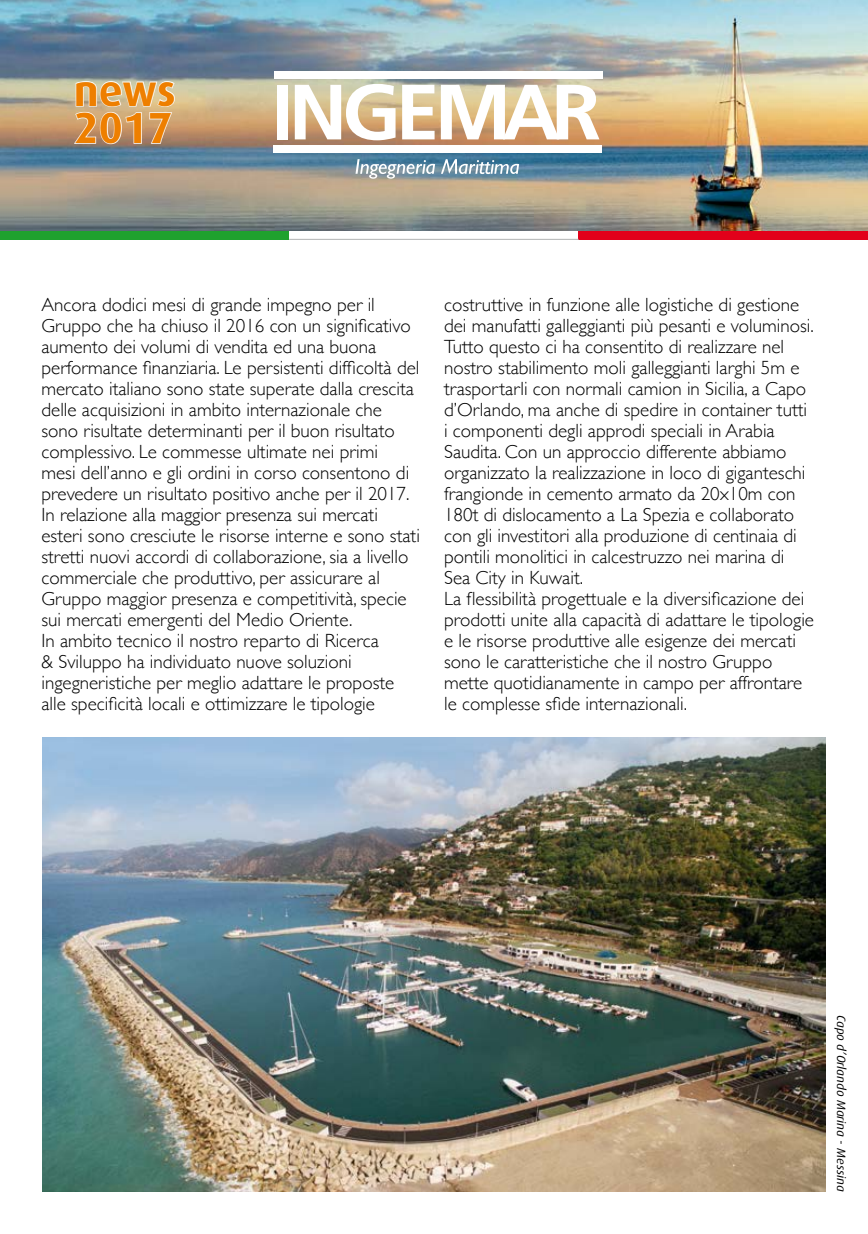
<style>
.page{position:relative;width:868px;height:1234px;background:#fff}
.page>*{position:absolute;margin:0;border:0;box-sizing:border-box;transform-origin:0 0}
.t1{font:700 43.5px/37.2px "Dax";color:#ee7f00}
.t2{font:300 19.05px/21px "Gill Sans";color:#000}
.t3{font:italic 12px "Dax";color:#000;scale:1.05 1}
</style>
<div class="page">
<img style="left:0;top:0;width:867px;height:231px">
<img style="left:42px;top:737px;width:783px;height:454px">
<div style="left:276px;top:85px;width:11px;height:54px;background:#fff"></div>
<svg style="left:295px;top:84px;width:100px;height:56px"></svg>
<svg style="left:402px;top:85px;width:32px;height:54px"></svg>
<svg style="left:441px;top:84px;width:158px;height:55px"></svg>
<div style="left:274px;top:72px;width:328px;height:7px;background:#fff"></div>
<div style="left:273px;top:145px;width:329px;height:7px;background:#fff"></div>
<svg style="left:355px;top:159px;width:80px;height:20px;background:#8ea7b4"></svg>
<svg style="left:441px;top:159px;width:78px;height:15px"></svg>
<svg style="left:72px;top:80px;width:104px;height:65px;background:#d1bb9c"></svg>
<div style="left:0;top:231px;width:289px;height:8px;background:#1fa12e"></div>
<div style="left:578px;top:231px;width:289px;height:8px;background:#e2001a"></div>
<hr style="left:289px;top:239px;width:289px;height:1px;background:#b1b3b4">
<h1 class="t1" style="left:74px;top:72px;width:103px">news<br>2017</h1>
<p class="t2" style="left:41px;top:293px;width:380px">Ancora dodici mesi di grande impegno per il Gruppo che ha chiuso il 2016 con un significativo aumento dei volumi di vendita ed una buona performance finanziaria. Le persistenti difficoltà del mercato italiano sono state superate dalla crescita delle acquisizioni in ambito internazionale che sono risultate determinanti per il buon risultato complessivo. Le commesse ultimate nei primi<br>mesi dell’anno e gli ordini in corso consentono di prevedere un risultato positivo anche per il 2017.<br>In relazione alla maggior presenza sui mercati esteri sono cresciute le risorse interne e sono stati stretti nuovi accordi di collaborazione, sia a livello commerciale che produttivo, per assicurare al Gruppo maggior presenza e competitività, specie sui mercati emergenti del Medio Oriente.<br>In ambito tecnico il nostro reparto di Ricerca<br>&amp; Sviluppo ha individuato nuove soluzioni ingegneristiche per meglio adattare le proposte alle specificità locali e ottimizzare le tipologie</p>
<p class="t2" style="left:444px;top:293px;width:371px">costruttive in funzione alle logistiche di gestione dei manufatti galleggianti più pesanti e voluminosi.<br>Tutto questo ci ha consentito di realizzare nel nostro stabilimento moli galleggianti larghi 5m e trasportarli con normali camion in Sicilia, a Capo d’Orlando, ma anche di spedire in container tutti i componenti degli approdi speciali in Arabia Saudita. Con un approccio differente abbiamo organizzato la realizzazione in loco di giganteschi frangionde in cemento armato da 20x10m con 180t di dislocamento a La Spezia e collaborato con gli investitori alla produzione di centinaia di pontili monolitici in calcestruzzo nei marina di Sea City in Kuwait.<br>La flessibilità progettuale e la diversificazione dei prodotti unite alla capacità di adattare le tipologie e le risorse produttive alle esigenze dei mercati sono le caratteristiche che il nostro Gruppo mette quotidianamente in campo per affrontare le complesse sfide internazionali.</p>
<p class="t3" style="left:847px;top:1014px;width:169px;rotate:90deg">Capo d’Orlando Marina - Messina</p>
</div>
